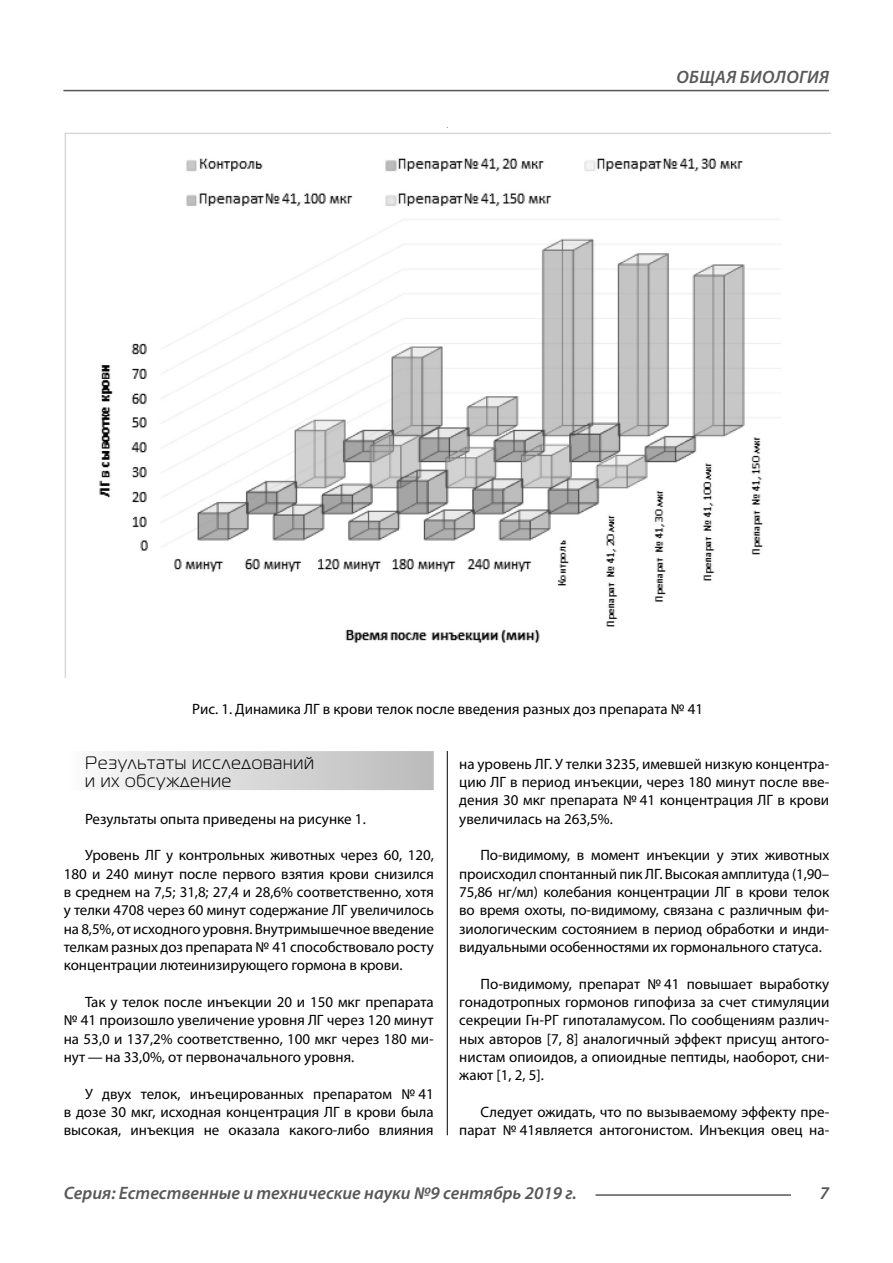
<style>
.page{position:relative;width:893px;height:1263px;background:#fff}
.page>*{position:absolute;margin:0;border:0;box-sizing:border-box;transform-origin:0 0}
.t1{font:italic 600 18px "Myriad Pro";color:#585858}
.t2{font:18px/18.3px "Magistral C";letter-spacing:.05em;color:#000}
.t3{font:italic 600 18px "Myriad Pro";letter-spacing:.02em;color:#585858}
.t4{font:15px/18.3px "Myriad Pro";color:#000;text-align:justify}
</style>
<div class="page">
<hr style="left:447px;top:128px;width:1px;height:1007px;background:#000">
<div style="left:64px;top:751px;width:370px;height:39px;background:linear-gradient(to right,#fcfcfc,#bababa)"></div>
<img style="left:65px;top:133px;width:765px;height:544px">
<hr style="left:595px;top:1194px;width:196px;height:2px;background:#585858">
<hr style="left:63px;top:90px;width:766px;height:1px;background:#585858">
<p class="t3" style="left:676px;top:71px;width:154px">ОБЩАЯ БИОЛОГИЯ</p>
<p class="t4" style="left:192px;top:701px;width:512px">Рис. 1. Динамика ЛГ в крови телок после введения разных доз препарата № 41</p>
<p class="t2" style="left:85px;top:755px;width:230px">Результаты исследований и их обсуждение</p>
<p class="t4" style="left:85px;top:811px;width:282px">Результаты опыта приведены на рисунке 1.</p>
<p class="t4" style="left:64px;top:847px;width:372px;text-indent:21px">Уровень ЛГ у контрольных животных через 60, 120, 180 и 240 минут после первого взятия крови снизился в среднем на 7,5; 31,8; 27,4 и 28,6% соответственно, хотя у телки 4708 через 60 минут содержание ЛГ увеличилось на 8,5%, от исходного уровня. Внутримышечное введение телкам разных доз препарата № 41 способствовало росту концентрации лютеинизирующего гормона в крови.</p>
<p class="t4" style="left:64px;top:994px;width:371px;text-indent:21px">Так у телок после инъекции 20 и 150 мкг препарата № 41 произошло увеличение уровня ЛГ через 120 минут на 53,0 и 137,2% соответственно, 100 мкг через 180 ми&shy;нут — на 33,0%, от первоначального уровня.</p>
<p class="t4" style="left:64px;top:1086px;width:371px;text-indent:21px">У двух телок, инъецированных препаратом № 41 в дозе 30 мкг, исходная концентрация ЛГ в крови была высокая, инъекция не оказала какого-либо влияния</p>
<p class="t4" style="left:459px;top:756px;width:371px">на уровень ЛГ. У телки 3235, имевшей низкую концентра&shy;цию ЛГ в период инъекции, через 180 минут после вве&shy;дения 30 мкг препарата № 41 концентрация ЛГ в крови увеличилась на 263,5%.</p>
<p class="t4" style="left:459px;top:847px;width:371px;text-indent:21px">По-видимому, в момент инъекции у этих животных происходил спонтанный пик ЛГ. Высокая амплитуда (1,90– 75,86 нг/мл) колебания концентрации ЛГ в крови телок во время охоты, по-видимому, связана с различным фи&shy;зиологическим состоянием в период обработки и инди&shy;видуальными особенностями их гормонального статуса.</p>
<p class="t4" style="left:459px;top:976px;width:371px;text-indent:21px">По-видимому, препарат № 41 повышает выработку гонадотропных гормонов гипофиза за счет стимуляции секреции Гн-РГ гипоталамусом. По сообщениям различ&shy;ных авторов [7, 8] аналогичный эффект присущ антого&shy;нистам опиоидов, а опиоидные пептиды, наоборот, сни&shy;жают [1, 2, 5].</p>
<p class="t4" style="left:459px;top:1104px;width:371px;text-align:right">Следует ожидать, что по вызываемому эффекту пре&shy;парат № 41является антогонистом. Инъекция овец на-</p>
<p class="t1" style="left:64px;top:1186px;width:514px">Серия: Естественные и технические науки №9 сентябрь 2019 г.</p>
<p class="t1" style="left:820px;top:1186px;width:11px">7</p>
</div>
